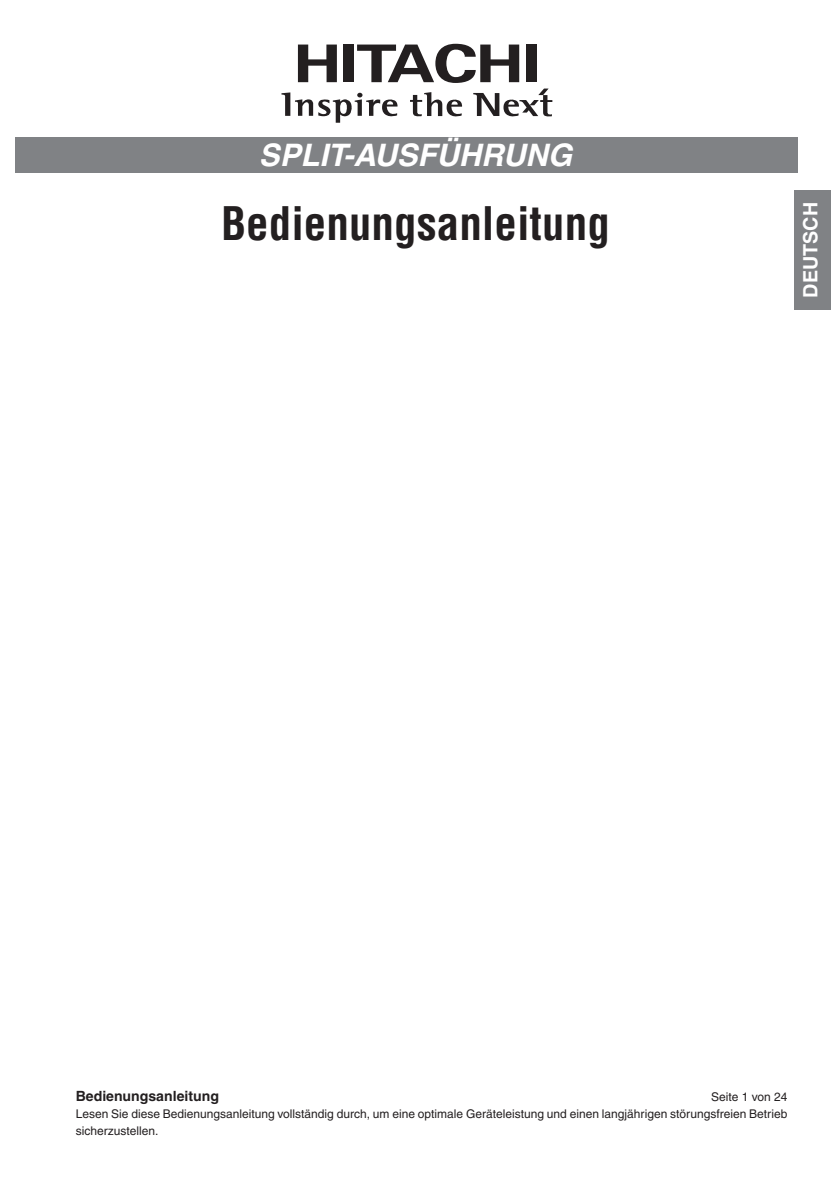
<style>
.page{position:relative;width:831px;height:1180px;background:#fff}
.page>*{position:absolute;margin:0;border:0;box-sizing:border-box;transform-origin:0 0}
.t1{font:700 condensed 45.2px "Helvetica";color:#231f20}
.t2{font:italic 700 31px "Helvetica";color:#fff}
.t3{font:700 19.8px "Helvetica";color:#fff}
.t4{font:700 14.2px "Helvetica";color:#231f20}
.t5{font:12px/17px "Helvetica";color:#231f20;text-align:justify}
</style>
<div class="page">
<div style="left:794px;top:190px;width:36px;height:119px;background:#808285"></div>
<div style="left:16px;top:137px;width:782px;height:36px;background:#808285"></div>
<svg style="left:281px;top:92px;width:117px;height:31px"></svg>
<svg style="left:410px;top:92px;width:52px;height:25px"></svg>
<svg style="left:473px;top:89px;width:79px;height:28px"></svg>
<svg style="left:298px;top:45px;width:39px;height:37px"></svg>
<div style="left:343px;top:45px;width:11px;height:37px;background:#231f20"></div>
<svg style="left:357px;top:44px;width:162px;height:39px"></svg>
<div style="left:526px;top:45px;width:10px;height:37px;background:#231f20"></div>
<h2 class="t2" style="left:259px;top:144px;width:314px">SPLIT-AUSFÜHRUNG</h2>
<h1 class="t1" style="left:221px;top:206px;width:390px">Bedienungsanleitung</h1>
<h3 class="t3" style="left:803px;top:298px;width:97px;rotate:-90deg">DEUTSCH</h3>
<p class="t4" style="left:76px;top:1091px;width:145px">Bedienungsanleitung</p>
<p class="t5" style="left:76px;top:1090px;width:713px;text-indent:635px">Seite 1 von 24<br>Lesen Sie diese Bedienungsanleitung vollständig durch, um eine optimale Geräteleistung und einen langjährigen störungsfreien Betrieb sicherzustellen.</p>
</div>
